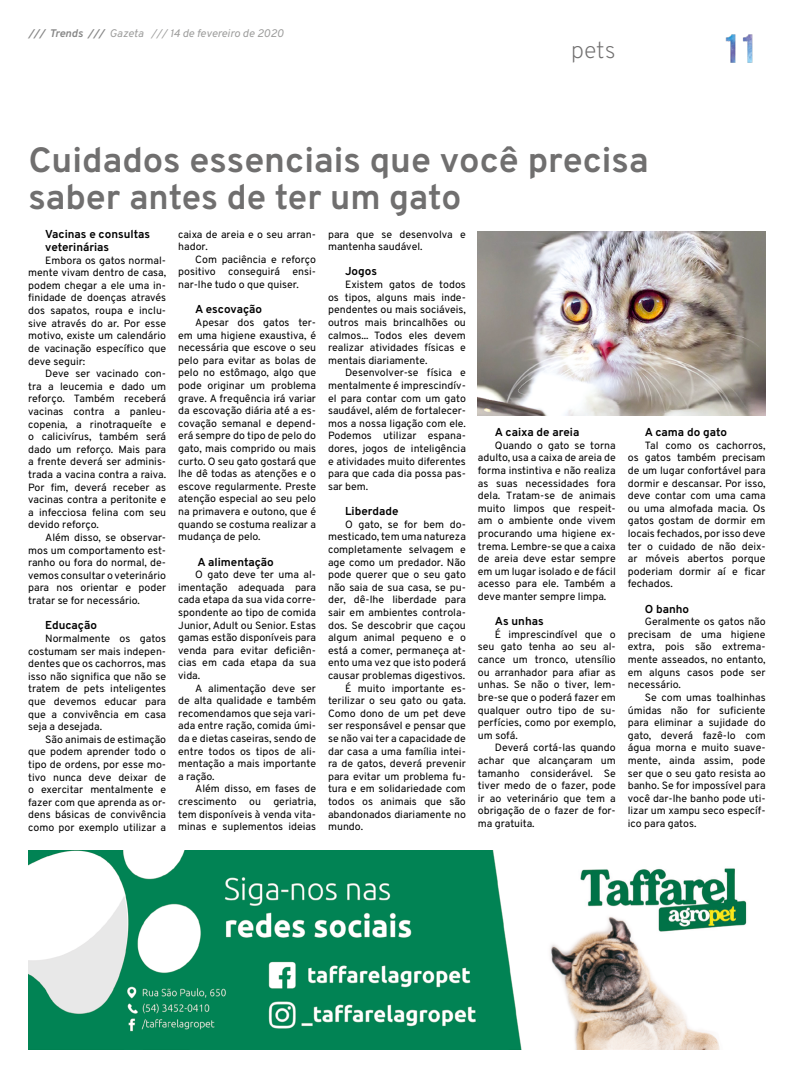
<style>
.page{position:relative;width:794px;height:1078px;background:#fff}
.page>*{position:absolute;margin:0;border:0;box-sizing:border-box;transform-origin:0 0}
.t1{font:700 35px/37px "Overpass";color:#706f6f}
.t2{font:200 23px "Overpass";color:#706f6f}
.t3{font:700 11.5px/12.6px "Overpass";color:#000}
.t4{font:italic 11px "Overpass";color:#9d9d9c}
.t5{font:10.5px/12.6px "Overpass";color:#000;text-align:justify}
.s1{font-weight:700;color:#878787}
</style>
<div class="page">
<img style="left:725px;top:34px;width:28px;height:29px">
<img style="left:28px;top:850px;width:719px;height:199px">
<img style="left:478px;top:232px;width:287px;height:183px">
<p class="t4" style="left:28px;top:25px;width:257px"><span class="s1">/// Trends ///</span> Gazeta /// 14 de fevereiro de 2020</p>
<h2 class="t2" style="left:570px;top:34px;width:47px">pets</h2>
<h1 class="t1" style="left:28px;top:141px;width:622px">Cuidados essenciais que você precisa saber antes de ter um gato</h1>
<p class="t5" style="left:178px;top:228px;width:139px">caixa de areia e o seu arran&shy;hador.</p>
<p class="t5" style="left:178px;top:253px;width:139px;text-indent:17px">Com paciência e reforço positivo conseguirá ensi&shy;nar-lhe tudo o que quiser.</p>
<p class="t3" style="left:195px;top:303px;width:68px">A escovação</p>
<p class="t5" style="left:178px;top:316px;width:139px;text-indent:17px">Apesar dos gatos ter&shy;em uma higiene exaustiva, é necessária que escove o seu pelo para evitar as bolas de pelo no estômago, algo que pode originar um problema grave. A frequência irá variar da escovação diária até a es&shy;covação semanal e depend&shy;erá sempre do tipo de pelo do gato, mais comprido ou mais curto. O seu gato gostará que lhe dê todas as atenções e o escove regularmente. Preste atenção especial ao seu pelo na primavera e outono, que é quando se costuma realizar a mudança de pelo.</p>
<p class="t3" style="left:198px;top:555px;width:78px">A alimentação</p>
<p class="t5" style="left:178px;top:568px;width:139px;text-indent:17px">O gato deve ter uma al&shy;imentação adequada para cada etapa da sua vida corre&shy;spondente ao tipo de comida Junior, Adult ou Senior. Estas gamas estão disponíveis para venda para evitar deficiên&shy;cias em cada etapa da sua vida.</p>
<p class="t5" style="left:178px;top:681px;width:139px;text-indent:17px">A alimentação deve ser de alta qualidade e também recomendamos que seja vari&shy;ada entre ração, comida úmi&shy;da e dietas caseiras, sendo de entre todos os tipos de ali&shy;mentação a mais importante a ração.</p>
<p class="t5" style="left:178px;top:782px;width:139px;text-indent:17px">Além disso, em fases de crescimento ou geriatria, tem disponíveis à venda vita&shy;minas e suplementos ideias</p>
<p class="t5" style="left:328px;top:228px;width:139px">para que se desenvolva e mantenha saudável.</p>
<p class="t3" style="left:345px;top:265px;width:33px">Jogos</p>
<p class="t5" style="left:328px;top:278px;width:139px;text-indent:17px">Existem gatos de todos os tipos, alguns mais inde&shy;pendentes ou mais sociáveis, outros mais brincalhões ou calmos... Todos eles devem realizar atividades físicas e mentais diariamente.</p>
<p class="t5" style="left:328px;top:366px;width:139px;text-indent:17px">Desenvolver-se física e mentalmente é imprescindív&shy;el para contar com um gato saudável, além de fortalecer&shy;mos a nossa ligação com ele.<br>Podemos utilizar espana&shy;dores, jogos de inteligência e atividades muito diferentes para que cada dia possa pas&shy;sar bem.</p>
<p class="t3" style="left:345px;top:504px;width:55px">Liberdade</p>
<p class="t5" style="left:345px;top:517px;width:122px">O gato, se for bem do-</p>
<p class="t5" style="left:328px;top:530px;width:139px">mesticado, tem uma natureza</p>
<p class="t5" style="left:328px;top:543px;width:139px">completamente selvagem e</p>
<p class="t5" style="left:328px;top:555px;width:139px">age como um predador. Não</p>
<p class="t5" style="left:328px;top:568px;width:139px">pode querer que o seu gato</p>
<p class="t5" style="left:328px;top:580px;width:139px">não saia de sua casa, se pu-</p>
<p class="t5" style="left:328px;top:593px;width:139px">der, dê-lhe liberdade para</p>
<p class="t5" style="left:328px;top:606px;width:139px">sair em ambientes controla-</p>
<p class="t5" style="left:328px;top:618px;width:139px">dos. Se descobrir que caçou</p>
<p class="t5" style="left:328px;top:631px;width:139px">algum animal pequeno e o</p>
<p class="t5" style="left:328px;top:643px;width:139px">está a comer, permaneça at-</p>
<p class="t5" style="left:328px;top:656px;width:139px">ento uma vez que isto poderá</p>
<p class="t5" style="left:328px;top:669px;width:139px">causar problemas digestivos.</p>
<p class="t5" style="left:345px;top:681px;width:122px">É muito importante es-</p>
<p class="t5" style="left:328px;top:694px;width:139px">terilizar o seu gato ou gata.</p>
<p class="t5" style="left:328px;top:706px;width:139px">Como dono de um pet deve</p>
<p class="t5" style="left:328px;top:719px;width:139px">ser responsável e pensar que</p>
<p class="t5" style="left:328px;top:732px;width:139px">se não vai ter a capacidade de</p>
<p class="t5" style="left:328px;top:744px;width:139px">dar casa a uma família intei-</p>
<p class="t5" style="left:328px;top:757px;width:139px">ra de gatos, deverá prevenir</p>
<p class="t5" style="left:328px;top:769px;width:139px">para evitar um problema fu-</p>
<p class="t5" style="left:328px;top:782px;width:139px">tura e em solidariedade com</p>
<p class="t5" style="left:328px;top:795px;width:139px">todos os animais que são</p>
<p class="t5" style="left:328px;top:807px;width:139px">abandonados diariamente no</p>
<p class="t5" style="left:328px;top:820px;width:36px">mundo.</p>
<p class="t3" style="left:45px;top:228px;width:106px">Vacinas e consultas veterinárias</p>
<p class="t5" style="left:28px;top:254px;width:140px;text-indent:17px">Embora os gatos normal&shy;mente vivam dentro de casa, podem chegar a ele uma in&shy;finidade de doenças através dos sapatos, roupa e inclu&shy;sive através do ar. Por esse motivo, existe um calendário de vacinação específico que deve seguir:</p>
<p class="t5" style="left:28px;top:367px;width:140px;text-indent:17px">Deve ser vacinado con&shy;tra a leucemia e dado um reforço. Também receberá vacinas contra a panleu&shy;copenia, a rinotraqueíte e o calicivírus, também será dado um reforço. Mais para a frente deverá ser adminis&shy;trada a vacina contra a raiva.<br>Por fim, deverá receber as vacinas contra a peritonite e a infecciosa felina com seu devido reforço.</p>
<p class="t5" style="left:28px;top:531px;width:140px;text-indent:17px">Além disso, se observar&shy;mos um comportamento est&shy;ranho ou fora do normal, de&shy;vemos consultar o veterinário para nos orientar e poder tratar se for necessário.</p>
<p class="t3" style="left:45px;top:619px;width:53px">Educação</p>
<p class="t5" style="left:28px;top:632px;width:140px;text-indent:17px">Normalmente os gatos costumam ser mais indepen&shy;dentes que os cachorros, mas isso não significa que não se tratem de pets inteligentes que devemos educar para que a convivência em casa seja a desejada.</p>
<p class="t5" style="left:28px;top:732px;width:140px;text-indent:17px">São animais de estimação que podem aprender todo o tipo de ordens, por esse mo&shy;tivo nunca deve deixar de o exercitar mentalmente e fazer com que aprenda as or&shy;dens básicas de convivência como por exemplo utilizar a</p>
<p class="t3" style="left:495px;top:426px;width:86px">A caixa de areia</p>
<p class="t5" style="left:478px;top:438px;width:139px;text-indent:17px">Quando o gato se torna adulto, usa a caixa de areia de forma instintiva e não realiza as suas necessidades fora dela. Tratam-se de animais muito limpos que respeit&shy;am o ambiente onde vivem procurando uma higiene ex&shy;trema. Lembre-se que a caixa de areia deve estar sempre em um lugar isolado e de fácil acesso para ele. Também a deve manter sempre limpa.</p>
<p class="t3" style="left:495px;top:615px;width:50px">As unhas</p>
<p class="t5" style="left:478px;top:627px;width:139px;text-indent:17px">É imprescindível que o seu gato tenha ao seu al&shy;cance um tronco, utensílio ou arranhador para afiar as unhas. Se não o tiver, lem&shy;bre-se que o poderá fazer em qualquer outro tipo de su&shy;perfícies, como por exemplo, um sofá.</p>
<p class="t5" style="left:478px;top:741px;width:139px;text-indent:17px">Deverá cortá-las quando achar que alcançaram um tamanho considerável. Se tiver medo de o fazer, pode ir ao veterinário que tem a obrigação de o fazer de for&shy;ma gratuita.</p>
<p class="t3" style="left:645px;top:426px;width:84px">A cama do gato</p>
<p class="t5" style="left:628px;top:438px;width:139px;text-indent:17px">Tal como os cachorros, os gatos também precisam de um lugar confortável para dormir e descansar. Por isso, deve contar com uma cama ou uma almofada macia. Os gatos gostam de dormir em locais fechados, por isso deve ter o cuidado de não deix&shy;ar móveis abertos porque poderiam dormir aí e ficar fechados.</p>
<p class="t3" style="left:645px;top:602px;width:46px">O banho</p>
<p class="t5" style="left:628px;top:615px;width:139px;text-indent:17px">Geralmente os gatos não precisam de uma higiene extra, pois são extrema&shy;mente asseados, no entanto, em alguns casos pode ser necessário.</p>
<p class="t5" style="left:628px;top:690px;width:139px;text-indent:17px">Se com umas toalhinhas úmidas não for suficiente para eliminar a sujidade do gato, deverá fazê-lo com água morna e muito suave&shy;mente, ainda assim, pode ser que o seu gato resista ao banho. Se for impossível para você dar-lhe banho pode uti&shy;lizar um xampu seco específ&shy;ico para gatos.</p>
</div>
